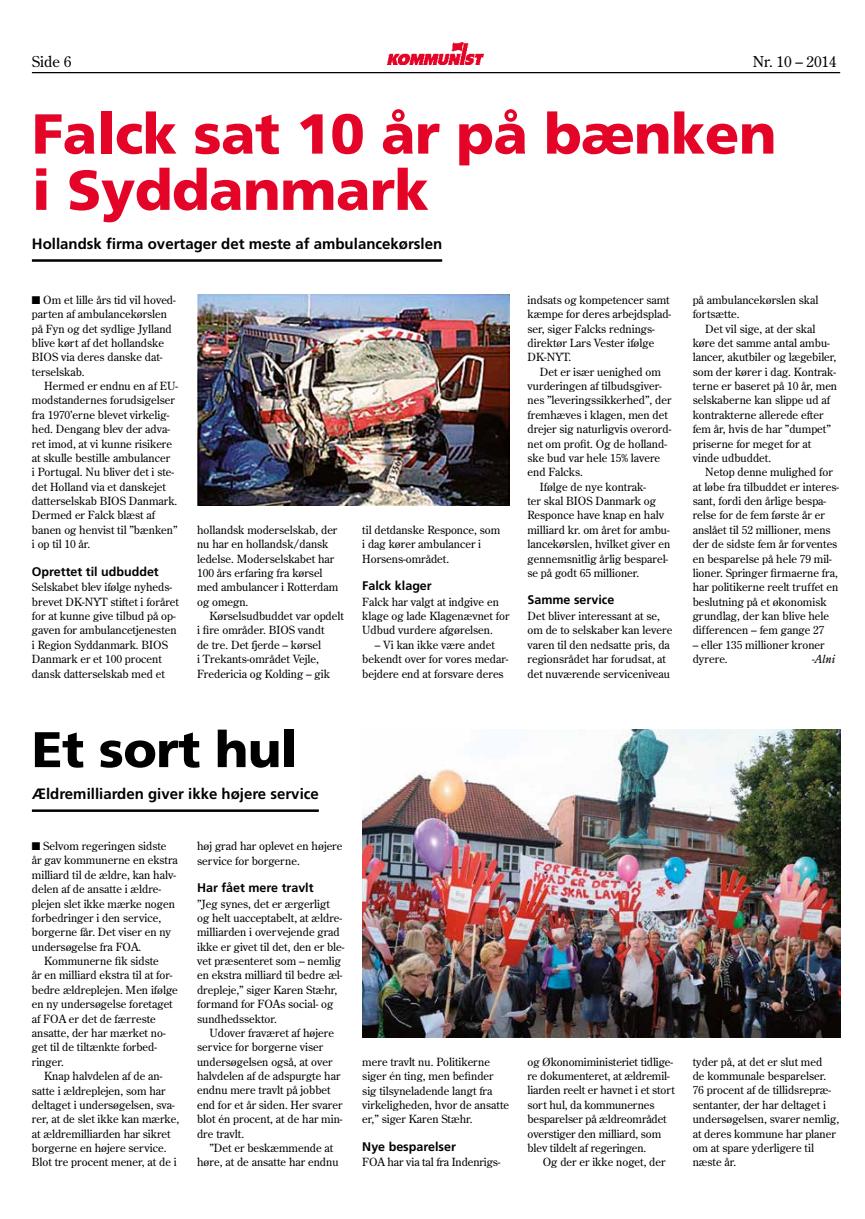
<style>
.page{position:relative;width:865px;height:1219px;background:#fff}
.page>*{position:absolute;margin:0;border:0;box-sizing:border-box;transform-origin:0 0}
.t1{font:900 56.25px/56.2px "Frutiger";letter-spacing:-.01em;color:#e40428}
.t2{font:900 50px "Frutiger";letter-spacing:-.01em;color:#000}
.t3{font:700 15px "Frutiger";color:#000}
.t4{font:15px "Century Old Style";color:#000}
.t5{font:700 12.5px "Frutiger";color:#000}
.t6{font:11.25px/14.4px "Century Old Style";color:#000}
.t7{font:italic 11.25px "Century Old Style";color:#000}
.s1{font-style:normal}
</style>
<div class="page">
<hr style="left:32px;top:72px;width:808px;height:1px;background:#000">
<img style="left:387px;top:43px;width:96px;height:21px">
<hr style="left:32px;top:259px;width:410px;height:3px;background:#000">
<hr style="left:32px;top:809px;width:287px;height:3px;background:#000">
<img style="left:197px;top:295px;width:313px;height:210px">
<img style="left:362px;top:729px;width:478px;height:308px">
<h3 class="t4" style="left:32px;top:52px;width:41px">Side 6</h3>
<h3 class="t4" style="left:752px;top:52px;width:85px">Nr. 10 – 2014</h3>
<h1 class="t1" style="left:32px;top:105px;width:746px">Falck sat 10 år på bænken i Syddanmark</h1>
<h3 class="t3" style="left:32px;top:235px;width:412px">Hollandsk firma overtager det meste af ambulancekørslen</h3>
<p class="t6" style="left:32px;top:292px;width:145px">■ Om et lille års tid vil hoved&shy;parten af ambulancekørslen på Fyn og det sydlige Jylland blive kørt af det hollandske<br>BIOS via deres danske dat&shy;terselskab.</p>
<p class="t6" style="left:32px;top:378px;width:148px;text-indent:12px">Hermed er endnu en af EU&shy;modstandernes forudsigelser fra 1970’erne blevet virkelig&shy;hed. Dengang blev der adva&shy;ret imod, at vi kunne risikere at skulle bestille ambulancer<br>i Portugal. Nu bliver det i ste&shy;det Holland via et danskejet datterselskab BIOS Danmark.<br>Dermed er Falck blæst af banen og henvist til ”bænken” i op til 10 år.</p>
<p class="t5" style="left:32px;top:564px;width:128px">Oprettet til udbuddet</p>
<p class="t6" style="left:32px;top:580px;width:149px">Selskabet blev ifølge nyheds&shy;brevet DK-NYT stiftet i foråret for at kunne give tilbud på op&shy;gaven for ambulancetjenesten i Region Syddanmark. BIOS<br>Danmark er et 100 procent dansk datterselskab med et</p>
<p class="t6" style="left:197px;top:522px;width:143px">hollandsk moderselskab, der nu har en hollandsk/dansk ledelse. Moderselskabet har<br>100 års erfaring fra kørsel med ambulancer i Rotterdam og omegn.</p>
<p class="t6" style="left:197px;top:608px;width:148px;text-indent:12px">Kørselsudbuddet var opdelt i fire områder. BIOS vandt<br>de tre. Det fjerde – kørsel<br>i Trekants-området Vejle,<br>Fredericia og Kolding – gik</p>
<p class="t6" style="left:362px;top:522px;width:139px">til detdanske Responce, som i dag kører ambulancer i<br>Horsens-området.</p>
<p class="t5" style="left:362px;top:578px;width:71px">Falck klager</p>
<p class="t6" style="left:362px;top:594px;width:149px">Falck har valgt at indgive en klage og lade Klagenævnet for<br>Udbud vurdere afgørelsen.</p>
<p class="t6" style="left:362px;top:637px;width:148px;text-align:center">– Vi kan ikke være andet bekendt over for vores medar&shy;bejdere end at forsvare deres</p>
<p class="t6" style="left:527px;top:292px;width:145px">indsats og kompetencer samt kæmpe for deres arbejdsplad&shy;ser, siger Falcks rednings&shy;direktør Lars Vester ifølge<br>DK-NYT.</p>
<p class="t6" style="left:540px;top:364px;width:123px">Det er især uenighed om</p>
<p class="t6" style="left:527px;top:378px;width:136px">vurderingen af tilbudsgiver-</p>
<p class="t6" style="left:527px;top:393px;width:145px">nes ”leveringssikkerhed”, der</p>
<p class="t6" style="left:527px;top:407px;width:142px">fremhæves i klagen, men det</p>
<p class="t6" style="left:527px;top:422px;width:145px">drejer sig naturligvis overord-</p>
<p class="t6" style="left:527px;top:436px;width:141px">net om profit. Og de holland-</p>
<p class="t6" style="left:527px;top:450px;width:134px">ske bud var hele 15% lavere</p>
<p class="t6" style="left:527px;top:465px;width:57px">end Falcks.</p>
<p class="t6" style="left:540px;top:479px;width:108px">Ifølge de nye kontrak-</p>
<p class="t6" style="left:527px;top:493px;width:130px">ter skal BIOS Danmark og</p>
<p class="t6" style="left:527px;top:508px;width:138px">Responce have knap en halv</p>
<p class="t6" style="left:527px;top:522px;width:144px">milliard kr. om året for ambu-</p>
<p class="t6" style="left:527px;top:537px;width:144px">lancekørslen, hvilket giver en</p>
<p class="t6" style="left:527px;top:551px;width:142px">gennemsnitlig årlig besparel-</p>
<p class="t6" style="left:527px;top:565px;width:113px">se på godt 65 millioner.</p>
<p class="t5" style="left:527px;top:593px;width:88px">Samme service</p>
<p class="t6" style="left:527px;top:608px;width:146px">Det bliver interessant at se, om de to selskaber kan levere varen til den nedsatte pris, da regionsrådet har forudsat, at det nuværende serviceniveau</p>
<p class="t6" style="left:692px;top:292px;width:127px">på ambulancekørslen skal fortsætte.</p>
<p class="t6" style="left:692px;top:321px;width:146px;text-indent:12px">Det vil sige, at der skal køre det samme antal ambu&shy;lancer, akutbiler og lægebiler, som der kører i dag. Kontrak&shy;terne er baseret på 10 år, men selskaberne kan slippe ud af kontrakterne allerede efter fem år, hvis de har ”dumpet” priserne for meget for at vinde udbuddet.</p>
<p class="t6" style="left:692px;top:465px;width:148px;text-indent:12px">Netop denne mulighed for at løbe fra tilbuddet er interes&shy;sant, fordi den årlige bespa&shy;relse for de fem første år er anslået til 52 millioner, mens der de sidste fem år forventes en besparelse på hele 79 mil&shy;lioner. Springer firmaerne fra, har politikerne reelt truffet en beslutning på et økonomisk grundlag, der kan blive hele differencen – fem gange 27</p>
<p class="t6" style="left:692px;top:637px;width:133px">– eller 135 millioner kroner dyrere.</p>
<p class="t7" style="left:812px;top:652px;width:25px"><span class="s1">-</span>Alni</p>
<h2 class="t2" style="left:32px;top:719px;width:267px">Et sort hul</h2>
<h3 class="t3" style="left:32px;top:785px;width:288px">Ældremilliarden giver ikke højere service</h3>
<p class="t6" style="left:32px;top:838px;width:136px">■ Selvom regeringen sidste</p>
<p class="t6" style="left:32px;top:853px;width:147px">år gav kommunerne en ekstra</p>
<p class="t6" style="left:32px;top:867px;width:146px">milliard til de ældre, kan halv-</p>
<p class="t6" style="left:32px;top:882px;width:131px">delen af de ansatte i ældre-</p>
<p class="t6" style="left:32px;top:896px;width:144px">plejen slet ikke mærke nogen</p>
<p class="t6" style="left:32px;top:910px;width:131px">forbedringer i den service,</p>
<p class="t6" style="left:32px;top:925px;width:141px">borgerne får. Det viser en ny</p>
<p class="t6" style="left:32px;top:939px;width:111px">undersøgelse fra FOA.</p>
<p class="t6" style="left:44px;top:953px;width:116px">Kommunerne fik sidste</p>
<p class="t6" style="left:32px;top:968px;width:142px">år en milliard ekstra til at for-</p>
<p class="t6" style="left:32px;top:982px;width:147px">bedre ældreplejen. Men ifølge</p>
<p class="t6" style="left:32px;top:997px;width:142px">en ny undersøgelse foretaget</p>
<p class="t6" style="left:32px;top:1011px;width:125px">af FOA er det de færreste</p>
<p class="t6" style="left:32px;top:1025px;width:135px">ansatte, der har mærket no-</p>
<p class="t6" style="left:32px;top:1040px;width:127px">get til de tiltænkte forbed-</p>
<p class="t6" style="left:32px;top:1054px;width:33px">ringer.</p>
<p class="t6" style="left:44px;top:1068px;width:120px">Knap halvdelen af de an-</p>
<p class="t6" style="left:32px;top:1083px;width:135px">satte i ældreplejen, som har</p>
<p class="t6" style="left:32px;top:1097px;width:144px">deltaget i undersøgelsen, sva-</p>
<p class="t6" style="left:32px;top:1112px;width:149px">rer, at de slet ikke kan mærke,</p>
<p class="t6" style="left:32px;top:1126px;width:140px">at ældremilliarden har sikret</p>
<p class="t6" style="left:32px;top:1140px;width:136px">borgerne en højere service.</p>
<p class="t6" style="left:32px;top:1155px;width:146px">Blot tre procent mener, at de i</p>
<p class="t6" style="left:197px;top:838px;width:147px">høj grad har oplevet en højere service for borgerne.</p>
<p class="t5" style="left:197px;top:880px;width:118px">Har fået mere travlt</p>
<p class="t6" style="left:197px;top:896px;width:149px">”Jeg synes, det er ærgerligt og helt uacceptabelt, at ældre&shy;milliarden i overvejende grad ikke er givet til det, den er ble&shy;vet præsenteret som – nemlig en ekstra milliard til bedre æl&shy;drepleje,” siger Karen Stæhr, formand for FOAs social- og sundhedssektor.</p>
<p class="t6" style="left:197px;top:1025px;width:147px;text-indent:12px">Udover fraværet af højere service for borgerne viser undersøgelsen også, at over halvdelen af de adspurgte har endnu mere travlt på jobbet end for et år siden. Her svarer blot én procent, at de har min&shy;dre travlt.</p>
<p class="t6" style="left:197px;top:1140px;width:143px;text-indent:12px">”Det er beskæmmende at høre, at de ansatte har endnu</p>
<p class="t6" style="left:362px;top:1054px;width:148px">mere travlt nu. Politikerne siger én ting, men befinder sig tilsyneladende langt fra virkeligheden, hvor de ansatte er,” siger Karen Stæhr.</p>
<p class="t5" style="left:362px;top:1139px;width:95px">Nye besparelser</p>
<p class="t6" style="left:362px;top:1155px;width:140px">FOA har via tal fra Indenrigs-</p>
<p class="t6" style="left:527px;top:1054px;width:149px">og Økonomiministeriet tidlige&shy;re dokumenteret, at ældremil&shy;liarden reelt er havnet i et stort sort hul, da kommunernes besparelser på ældreområdet overstiger den milliard, som blev tildelt af regeringen.</p>
<p class="t6" style="left:542px;top:1155px;width:124px">Og der er ikke noget, der</p>
<p class="t6" style="left:692px;top:1054px;width:148px">tyder på, at det er slut med<br>de kommunale besparelser.<br>76 procent af de tillidsrepræ&shy;sentanter, der har deltaget i undersøgelsen, svarer nemlig, at deres kommune har planer om at spare yderligere til næste år.</p>
</div>
